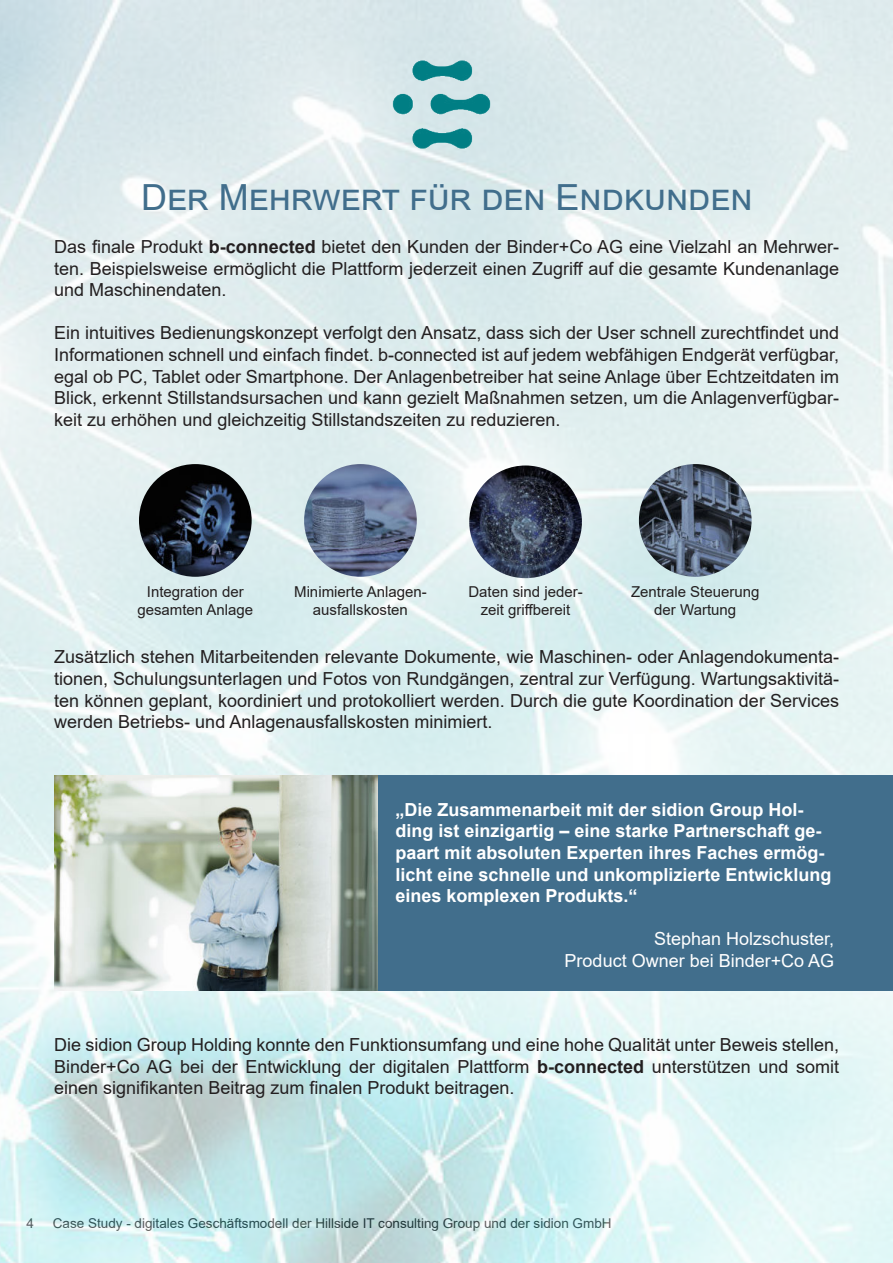
<style>
.page{position:relative;width:893px;height:1263px;background:#fff}
.page>*{position:absolute;margin:0;border:0;box-sizing:border-box;transform-origin:0 0}
.t1{font:36px "Arial";color:#416e8c}
.t2{font:18px/21.6px "Arial";color:#231f20;text-align:justify}
.t3{font:700 18px/21.6px "Arial";color:#fff}
.t4{font:18px/21.6px "Arial";color:#fff;text-align:right}
.t5{font:15px/18px "Arial";color:#231f20;text-align:center}
.t6{font:13.5px "Arial";color:#231f20}
.s1{font-weight:700}
</style>
<div class="page">
<img style="left:0;top:0;width:893px;height:1263px">
<img style="left:139px;top:464px;width:113px;height:113px;border-radius:56px">
<img style="left:304px;top:464px;width:113px;height:113px;border-radius:56px">
<img style="left:639px;top:464px;width:113px;height:113px;border-radius:56px">
<img style="left:469px;top:465px;width:113px;height:113px;border-radius:56px">
<div style="left:377px;top:775px;width:516px;height:215px;background:#416e8c"></div>
<img style="left:54px;top:775px;width:323px;height:215px">
<img style="left:360px;top:32px;width:163px;height:145px">
<h1 class="t1" style="left:141px;top:172px;width:613px">Der Mehrwert für den Endkunden</h1>
<p class="t2" style="left:54px;top:236px;width:786px">Das finale Produkt <span class="s1">b-connected</span> bietet den Kunden der Binder+Co AG eine Vielzahl an Mehrwer&shy;ten. Beispielsweise ermöglicht die Plattform jederzeit einen Zugriff auf die gesamte Kundenanlage und Maschinendaten.</p>
<p class="t2" style="left:54px;top:322px;width:786px">Ein intuitives Bedienungskonzept verfolgt den Ansatz, dass sich der User schnell zurechtfindet und Informationen schnell und einfach findet. b-connected ist auf jedem webfähigen Endgerät verfügbar, egal ob PC, Tablet oder Smartphone. Der Anlagenbetreiber hat seine Anlage über Echtzeitdaten im Blick, erkennt Stillstandsursachen und kann gezielt Maßnahmen setzen, um die Anlagenverfügbar&shy;keit zu erhöhen und gleichzeitig Stillstandszeiten zu reduzieren.</p>
<p class="t5" style="left:137px;top:584px;width:117px">Integration der gesamten Anlage</p>
<p class="t5" style="left:294px;top:583px;width:134px">Minimierte Anlagen&shy;ausfallskosten</p>
<p class="t5" style="left:468px;top:584px;width:116px">Daten sind jeder&shy;zeit griffbereit</p>
<p class="t5" style="left:631px;top:583px;width:130px">Zentrale Steuerung der Wartung</p>
<p class="t2" style="left:54px;top:646px;width:786px">Zusätzlich stehen Mitarbeitenden relevante Dokumente, wie Maschinen- oder Anlagendokumenta&shy;tionen, Schulungsunterlagen und Fotos von Rundgängen, zentral zur Verfügung. Wartungsaktivitä&shy;ten können geplant, koordiniert und protokolliert werden. Durch die gute Koordination der Services werden Betriebs- und Anlagenausfallskosten minimiert.</p>
<p class="t3" style="left:395px;top:800px;width:438px">„Die Zusammenarbeit mit der sidion Group Hol&shy;ding ist einzigartig – eine starke Partnerschaft ge&shy;paart mit absoluten Experten ihres Faches ermög&shy;licht eine schnelle und unkomplizierte Entwicklung eines komplexen Produkts.“</p>
<p class="t4" style="left:565px;top:928px;width:271px">Stephan Holzschuster,<br>Product Owner bei Binder+Co AG</p>
<p class="t2" style="left:54px;top:1034px;width:786px">Die sidion Group Holding konnte den Funktionsumfang und eine hohe Qualität unter Beweis stellen, Binder+Co AG bei der Entwicklung der digitalen Plattform <span class="s1">b-connected</span> unterstützen und somit einen signifikanten Beitrag zum finalen Produkt beitragen.</p>
<p class="t6" style="left:27px;top:1214px;width:9px">4</p>
<p class="t6" style="left:53px;top:1214px;width:560px">Case Study - digitales Geschäftsmodell der Hillside IT consulting Group und der sidion GmbH</p>
</div>
